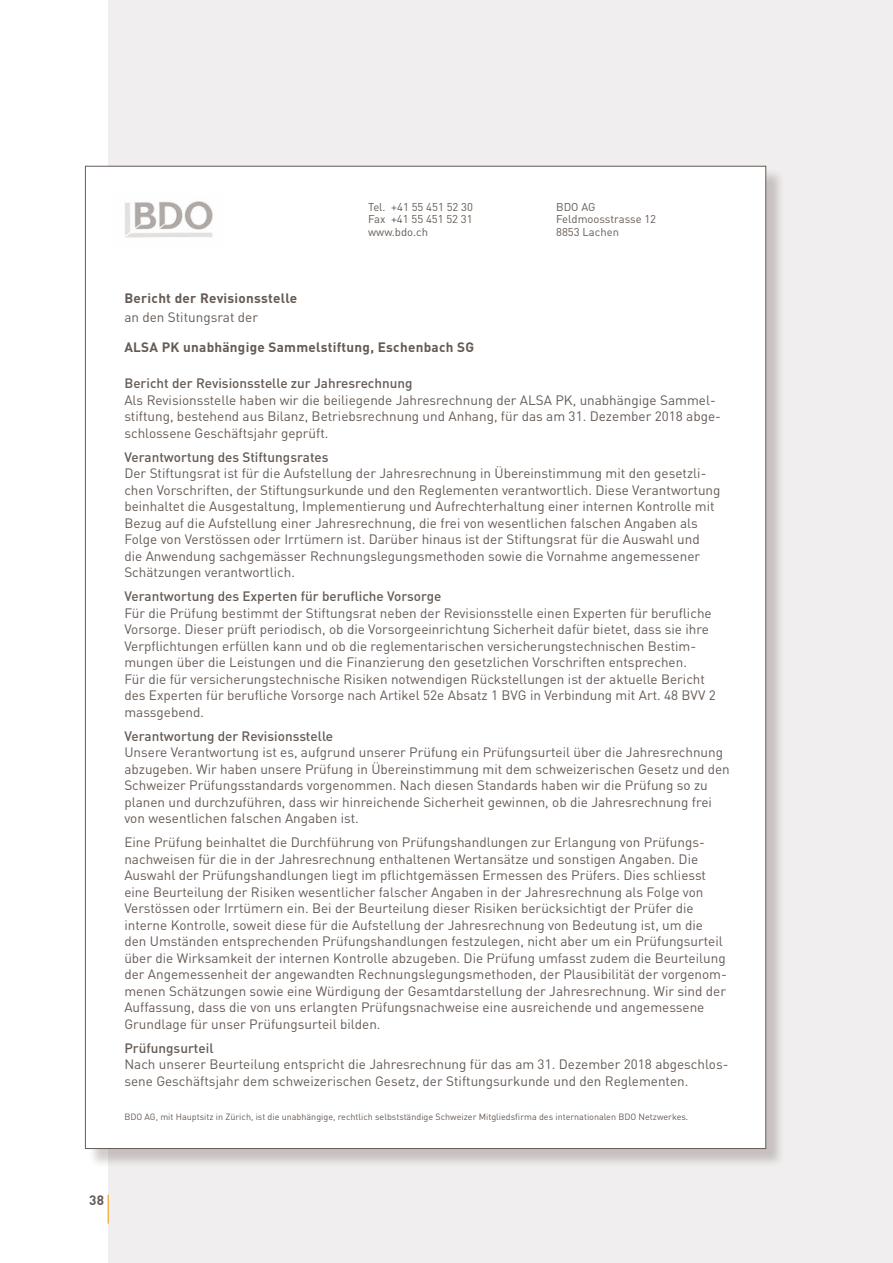
<style>
.page{position:relative;width:893px;height:1263px;background:#fff}
.page>*{position:absolute;margin:0;border:0;box-sizing:border-box;transform-origin:0 0}
.t1{font:13.5px/16.5px "DINOT";color:#655a54}
.t2{font:500 13.5px "DINOT";color:#655a54}
.t3{font:700 13.5px "DINOT";letter-spacing:.02em;color:#655a54}
.t4{font:11.25px/12.8px "DINOT";color:#655a54}
.t5{font:9px "DINOT";color:#655a54}
</style>
<div class="page">
<div style="left:108px;top:0;width:785px;height:1263px;background:#f0eeee"></div>
<div style="left:88px;top:168px;width:697px;height:1000px;background:#655a54;opacity:.3"></div>
<div style="left:85px;top:166px;width:681px;height:983px;background:#fff;border:1px solid #655a54"></div>
<img style="left:125px;top:201px;width:88px;height:37px">
<svg style="left:108px;top:1195px;width:1px;height:29px"></svg>
<p class="t4" style="left:368px;top:200px;width:106px;text-align:justify">Tel. +41 55 451 52 30<br>Fax +41 55 451 52 31 www.bdo.ch</p>
<p class="t4" style="left:556px;top:200px;width:101px">BDO AG<br>Feldmoosstrasse 12<br>8853 Lachen</p>
<p class="t3" style="left:124px;top:288px;width:174px">Bericht der Revisionsstelle</p>
<p class="t1" style="left:124px;top:308px;width:135px">an den Stitungsrat der</p>
<p class="t3" style="left:124px;top:338px;width:351px">ALSA PK unabhängige Sammelstiftung, Eschenbach SG</p>
<p class="t2" style="left:124px;top:374px;width:290px">Bericht der Revisionsstelle zur Jahresrechnung</p>
<p class="t1" style="left:124px;top:391px;width:598px">Als Revisionsstelle haben wir die beiliegende Jahresrechnung der ALSA PK, unabhängige Sammel&shy;stiftung, bestehend aus Bilanz, Betriebsrechnung und Anhang, für das am 31. Dezember 2018 abge&shy;schlossene Geschäftsjahr geprüft.</p>
<p class="t2" style="left:124px;top:447px;width:206px">Verantwortung des Stiftungsrates</p>
<p class="t1" style="left:124px;top:464px;width:598px">Der Stiftungsrat ist für die Aufstellung der Jahresrechnung in Übereinstimmung mit den gesetzli&shy;chen Vorschriften, der Stiftungsurkunde und den Reglementen verantwortlich. Diese Verantwortung beinhaltet die Ausgestaltung, Implementierung und Aufrechterhaltung einer internen Kontrolle mit Bezug auf die Aufstellung einer Jahresrechnung, die frei von wesentlichen falschen Angaben als Folge von Verstössen oder Irrtümern ist. Darüber hinaus ist der Stiftungsrat für die Auswahl und die Anwendung sachgemässer Rechnungslegungsmethoden sowie die Vornahme angemessener Schätzungen verantwortlich.</p>
<p class="t2" style="left:124px;top:587px;width:318px">Verantwortung des Experten für berufliche Vorsorge</p>
<p class="t1" style="left:124px;top:604px;width:593px">Für die Prüfung bestimmt der Stiftungsrat neben der Revisionsstelle einen Experten für berufliche Vorsorge. Dieser prüft periodisch, ob die Vorsorgeeinrichtung Sicherheit dafür bietet, dass sie ihre Verpflichtungen erfüllen kann und ob die reglementarischen versicherungstechnischen Bestim&shy;mungen über die Leistungen und die Finanzierung den gesetzlichen Vorschriften entsprechen.<br>Für die für versicherungstechnische Risiken notwendigen Rückstellungen ist der aktuelle Bericht des Experten für berufliche Vorsorge nach Artikel 52e Absatz 1 BVG in Verbindung mit Art. 48 BVV 2 massgebend.</p>
<p class="t2" style="left:124px;top:726px;width:210px">Verantwortung der Revisionsstelle</p>
<p class="t1" style="left:124px;top:743px;width:607px">Unsere Verantwortung ist es, aufgrund unserer Prüfung ein Prüfungsurteil über die Jahresrechnung abzugeben. Wir haben unsere Prüfung in Übereinstimmung mit dem schweizerischen Gesetz und den Schweizer Prüfungsstandards vorgenommen. Nach diesen Standards haben wir die Prüfung so zu planen und durchzuführen, dass wir hinreichende Sicherheit gewinnen, ob die Jahresrechnung frei von wesentlichen falschen Angaben ist.</p>
<p class="t1" style="left:124px;top:833px;width:604px">Eine Prüfung beinhaltet die Durchführung von Prüfungshandlungen zur Erlangung von Prüfungs&shy;nachweisen für die in der Jahresrechnung enthaltenen Wertansätze und sonstigen Angaben. Die Auswahl der Prüfungshandlungen liegt im pflichtgemässen Ermessen des Prüfers. Dies schliesst eine Beurteilung der Risiken wesentlicher falscher Angaben in der Jahresrechnung als Folge von Verstössen oder Irrtümern ein. Bei der Beurteilung dieser Risiken berücksichtigt der Prüfer die interne Kontrolle, soweit diese für die Aufstellung der Jahresrechnung von Bedeutung ist, um die den Umständen entsprechenden Prüfungshandlungen festzulegen, nicht aber um ein Prüfungsurteil über die Wirksamkeit der internen Kontrolle abzugeben. Die Prüfung umfasst zudem die Beurteilung der Angemessenheit der angewandten Rechnungslegungsmethoden, der Plausibilität der vorgenom&shy;menen Schätzungen sowie eine Würdigung der Gesamtdarstellung der Jahresrechnung. Wir sind der Auffassung, dass die von uns erlangten Prüfungsnachweise eine ausreichende und angemessene Grundlage für unser Prüfungsurteil bilden.</p>
<p class="t2" style="left:124px;top:1038px;width:91px">Prüfungsurteil</p>
<p class="t1" style="left:124px;top:1055px;width:606px">Nach unserer Beurteilung entspricht die Jahresrechnung für das am 31. Dezember 2018 abgeschlos&shy;sene Geschäftsjahr dem schweizerischen Gesetz, der Stiftungsurkunde und den Reglementen.</p>
<p class="t5" style="left:124px;top:1111px;width:565px">BDO AG, mit Hauptsitz in Zürich, ist die unabhängige, rechtlich selbstständige Schweizer Mitgliedsfirma des internationalen BDO Netzwerkes.</p>
<p class="t3" style="left:89px;top:1191px;width:16px">38</p>
</div>
